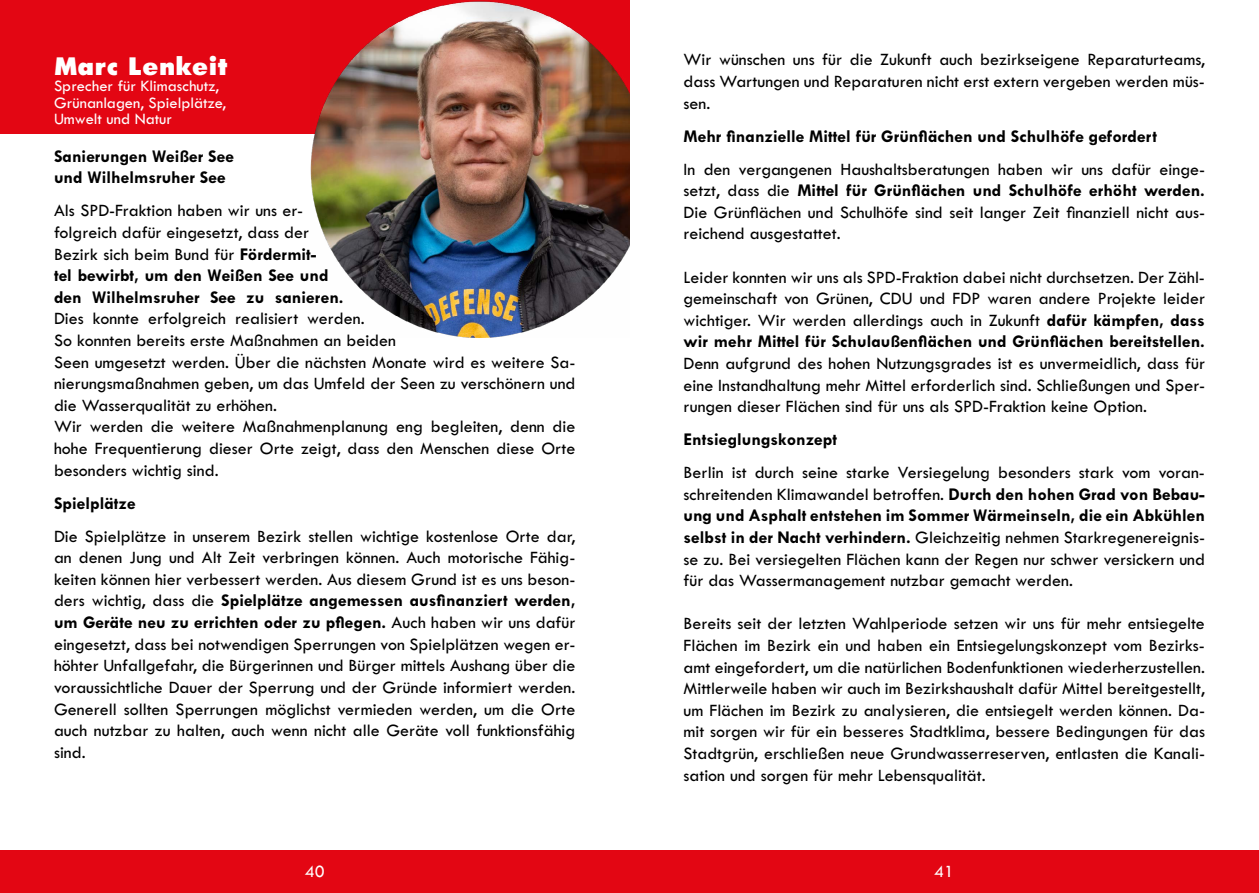
<style>
.page{position:relative;width:1259px;height:893px;background:#fff}
.page>*{position:absolute;margin:0;border:0;box-sizing:border-box;transform-origin:0 0}
.t1{font:800 27px "Tw Cen MT Std";color:#fff}
.t2{font:18px/21.6px "Tw Cen MT Std";color:#000;text-align:justify}
.t3{font:700 18px/21.6px "Tw Cen MT Std";color:#000}
.t4{font:18px "Tw Cen MT Std";color:#fff}
.t5{font:16.5px/16.5px "Tw Cen MT Std";color:#fff}
.s1{font-weight:700}
</style>
<div class="page">
<div style="left:0;top:850px;width:1259px;height:43px;background:#e30613"></div>
<div style="left:0;top:0;width:629px;height:133px;background:#e30613"></div>
<img style="left:310px;top:1px;width:319px;height:337px">
<h1 class="t1" style="left:54px;top:49px;width:175px">Marc Lenkeit</h1>
<p class="t5" style="left:54px;top:78px;width:174px">Sprecher für Klimaschutz,<br>Grünanlagen, Spielplätze,<br>Umwelt und Natur</p>
<p class="t3" style="left:54px;top:145px;width:181px">Sanierungen Weißer See und Wilhelmsruher See</p>
<p class="t2" style="left:54px;top:200px;width:291px;text-align:left">Als SPD-Fraktion haben wir uns er&shy;folgreich dafür eingesetzt, dass der Bezirk sich beim Bund für <span class="s1">Fördermit-<br>tel bewirbt, um den Weißen See und den Wilhelmsruher See zu sanieren.</span></p>
<p class="t2" style="left:54px;top:308px;width:523px;text-align:left">Dies konnte erfolgreich realisiert werden.<br>So konnten bereits erste Maßnahmen an beiden<br>Seen umgesetzt werden. Über die nächsten Monate wird es weitere Sa&shy;nierungsmaßnahmen geben, um das Umfeld der Seen zu verschönern und die Wasserqualität zu erhöhen.<br>Wir werden die weitere Maßnahmenplanung eng begleiten, denn die hohe Frequentierung dieser Orte zeigt, dass den Menschen diese Orte besonders wichtig sind.</p>
<p class="t3" style="left:54px;top:492px;width:83px">Spielplätze</p>
<p class="t2" style="left:54px;top:525px;width:523px">Die Spielplätze in unserem Bezirk stellen wichtige kostenlose Orte dar, an denen Jung und Alt Zeit verbringen können. Auch motorische Fähig&shy;keiten können hier verbessert werden. Aus diesem Grund ist es uns beson&shy;ders wichtig, dass die <span class="s1">Spielplätze angemessen ausfinanziert werden, um Geräte neu zu errichten oder zu pflegen.</span> Auch haben wir uns dafür eingesetzt, dass bei notwendigen Sperrungen von Spielplätzen wegen er&shy;höhter Unfallgefahr, die Bürgerinnen und Bürger mittels Aushang über die voraussichtliche Dauer der Sperrung und der Gründe informiert werden.<br>Generell sollten Sperrungen möglichst vermieden werden, um die Orte auch nutzbar zu halten, auch wenn nicht alle Geräte voll funktionsfähig sind.</p>
<p class="t2" style="left:683px;top:49px;width:523px">Wir wünschen uns für die Zukunft auch bezirkseigene Reparaturteams, dass Wartungen und Reparaturen nicht erst extern vergeben werden müs&shy;sen.</p>
<p class="t3" style="left:683px;top:125px;width:475px">Mehr finanzielle Mittel für Grünflächen und Schulhöfe gefordert</p>
<p class="t2" style="left:683px;top:158px;width:523px">In den vergangenen Haushaltsberatungen haben wir uns dafür einge&shy;setzt, dass die <span class="s1">Mittel für Grünflächen und Schulhöfe erhöht werden.<br></span>Die Grünflächen und Schulhöfe sind seit langer Zeit finanziell nicht aus&shy;reichend ausgestattet.</p>
<p class="t2" style="left:683px;top:266px;width:523px">Leider konnten wir uns als SPD-Fraktion dabei nicht durchsetzen. Der Zähl&shy;gemeinschaft von Grünen, CDU und FDP waren andere Projekte leider wichtiger. Wir werden allerdings auch in Zukunft <span class="s1">dafür kämpfen, dass wir mehr Mittel für Schulaußenflächen und Grünflächen bereitstellen.</span></p>
<p class="t2" style="left:683px;top:353px;width:523px">Denn aufgrund des hohen Nutzungsgrades ist es unvermeidlich, dass für eine Instandhaltung mehr Mittel erforderlich sind. Schließungen und Sper&shy;rungen dieser Flächen sind für uns als SPD-Fraktion keine Option.</p>
<p class="t3" style="left:683px;top:429px;width:155px">Entsieglungskonzept</p>
<p class="t2" style="left:683px;top:462px;width:523px">Berlin ist durch seine starke Versiegelung besonders stark vom voran&shy;schreitenden Klimawandel betroffen. <span class="s1">Durch den hohen Grad von Bebau&shy;ung und Asphalt entstehen im Sommer Wärmeinseln, die ein Abkühlen selbst in der Nacht verhindern.</span> Gleichzeitig nehmen Starkregenereignis&shy;se zu. Bei versiegelten Flächen kann der Regen nur schwer versickern und für das Wassermanagement nutzbar gemacht werden.</p>
<p class="t2" style="left:683px;top:613px;width:523px">Bereits seit der letzten Wahlperiode setzen wir uns für mehr entsiegelte Flächen im Bezirk ein und haben ein Entsiegelungskonzept vom Bezirks&shy;amt eingefordert, um die natürlichen Bodenfunktionen wiederherzustellen.<br>Mittlerweile haben wir auch im Bezirkshaushalt dafür Mittel bereitgestellt, um Flächen im Bezirk zu analysieren, die entsiegelt werden können. Da&shy;mit sorgen wir für ein besseres Stadtklima, bessere Bedingungen für das Stadtgrün, erschließen neue Grundwasserreserven, entlasten die Kanali&shy;sation und sorgen für mehr Lebensqualität.</p>
<p class="t4" style="left:305px;top:862px;width:21px">40</p>
<p class="t4" style="left:934px;top:862px;width:21px">41</p>
</div>
